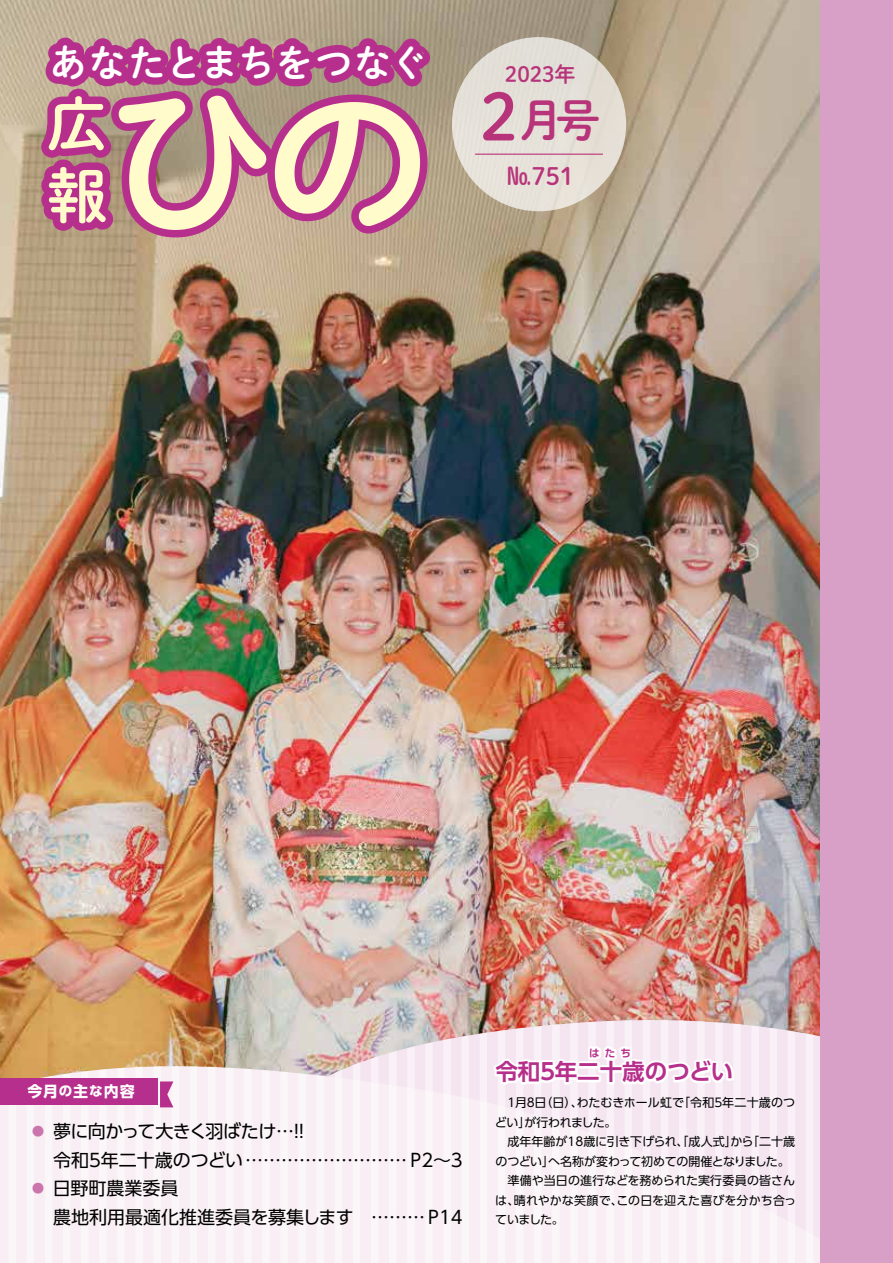
<style>
.page{position:relative;width:893px;height:1263px;background:#fff}
.page>*{position:absolute;margin:0;border:0;box-sizing:border-box;transform-origin:0 0}
.t1{font:171px "P Shuei M Go Std B";color:#fffbcb}
.t2{font:60px/70.8px "P Shuei M Go Std B";color:#fffbcb}
.t3{font:45.15px "P Shuei M Go Std B";color:#b8347a}
.t4{font:37.5px "P Shuei M Go Std B";color:#fff}
.t5{font:24px "P Shuei M Go Std B";color:#b8347a}
.t6{font:700 22.5px "UD Shin Go Pro De";color:#b72f8c}
.t7{font:21px "P Shuei M Go Std B";color:#b8347a}
.t8{font:18px/28.5px "UD Shin Go Pro";color:#000}
.t9{font:700 15px "UD Shin Go Pro";color:#fff}
.t10{font:12px/19.5px "UD Shin Go Pro";color:#000}
.t11{font:700 10.5px "UD Shin Go Pro De";color:#b72f8c}
.s1{font-size:64.5px}
.s2{font-size:13.5px}
.s3{color:#ca76ad}
</style>
<div class="page">
<img style="left:0;top:0;width:821px;height:1049px">
<img style="left:270px;top:1002px;width:551px;height:47px">
<svg style="left:806px;top:1020px;width:7px;height:29px"></svg>
<svg style="left:788px;top:1020px;width:7px;height:29px"></svg>
<svg style="left:770px;top:1020px;width:7px;height:29px"></svg>
<svg style="left:751px;top:1020px;width:8px;height:29px"></svg>
<svg style="left:733px;top:1020px;width:8px;height:29px"></svg>
<svg style="left:715px;top:1020px;width:8px;height:23px"></svg>
<div style="left:697px;top:1020px;width:8px;height:243px;background:#f9f1f7"></div>
<div style="left:679px;top:1020px;width:7px;height:243px;background:#f9f1f7"></div>
<div style="left:661px;top:1020px;width:7px;height:243px;background:#f9f1f7"></div>
<div style="left:643px;top:1020px;width:7px;height:243px;background:#f9f1f7"></div>
<div style="left:625px;top:1020px;width:7px;height:243px;background:#f9f1f7"></div>
<div style="left:606px;top:1020px;width:8px;height:243px;background:#f9f1f7"></div>
<div style="left:588px;top:1020px;width:8px;height:243px;background:#f9f1f7"></div>
<svg style="left:570px;top:1020px;width:8px;height:23px"></svg>
<svg style="left:552px;top:1020px;width:8px;height:23px"></svg>
<svg style="left:534px;top:1020px;width:7px;height:23px"></svg>
<svg style="left:498px;top:1020px;width:7px;height:23px"></svg>
<svg style="left:461px;top:1020px;width:8px;height:29px"></svg>
<svg style="left:425px;top:1020px;width:8px;height:29px"></svg>
<svg style="left:389px;top:1020px;width:8px;height:29px"></svg>
<svg style="left:353px;top:1020px;width:7px;height:29px"></svg>
<div style="left:317px;top:1020px;width:7px;height:243px;background:#dcd8d4"></div>
<div style="left:280px;top:1020px;width:8px;height:243px;background:#cbcfca"></div>
<svg style="left:516px;top:1020px;width:7px;height:23px"></svg>
<svg style="left:480px;top:1020px;width:7px;height:29px"></svg>
<svg style="left:443px;top:1020px;width:8px;height:29px"></svg>
<svg style="left:407px;top:1020px;width:8px;height:29px"></svg>
<svg style="left:371px;top:1020px;width:7px;height:29px"></svg>
<svg style="left:335px;top:1020px;width:7px;height:29px"></svg>
<div style="left:298px;top:1020px;width:8px;height:243px;background:#dcd8cf"></div>
<hr style="left:270px;top:1020px;width:1px;height:243px;background:#fff">
<svg style="left:0;top:1049px;width:821px;height:214px;background:#f4e7e9"></svg>
<div style="left:806px;top:1066px;width:7px;height:197px;background:#f9f1f7"></div>
<div style="left:788px;top:1066px;width:7px;height:197px;background:#f9f1f7"></div>
<div style="left:770px;top:1066px;width:7px;height:197px;background:#f9f1f7"></div>
<div style="left:751px;top:1066px;width:8px;height:197px;background:#f9f1f7"></div>
<div style="left:733px;top:1066px;width:8px;height:197px;background:#f9f1f7"></div>
<div style="left:715px;top:1066px;width:8px;height:197px;background:#f9f1f7"></div>
<div style="left:697px;top:1066px;width:8px;height:197px;background:#f9f1f7"></div>
<div style="left:679px;top:1066px;width:7px;height:197px;background:#fbf6f8"></div>
<div style="left:661px;top:1066px;width:7px;height:197px;background:#fbf6f8"></div>
<div style="left:643px;top:1066px;width:7px;height:197px;background:#fbf6f8"></div>
<div style="left:625px;top:1066px;width:7px;height:197px;background:#fbf6f8"></div>
<div style="left:606px;top:1066px;width:8px;height:197px;background:#fbf6f8"></div>
<div style="left:588px;top:1066px;width:8px;height:197px;background:#fbf6f8"></div>
<div style="left:570px;top:1066px;width:8px;height:197px;background:#fbf6f8"></div>
<div style="left:552px;top:1066px;width:8px;height:197px;background:#fbf6f8"></div>
<div style="left:534px;top:1066px;width:7px;height:197px;background:#fbf6f8"></div>
<div style="left:498px;top:1066px;width:7px;height:197px;background:#fbf6f8"></div>
<div style="left:461px;top:1066px;width:8px;height:197px;background:#fbf6f8"></div>
<div style="left:425px;top:1066px;width:8px;height:197px;background:#fbf6f8"></div>
<div style="left:389px;top:1066px;width:8px;height:197px;background:#fbf6f8"></div>
<div style="left:353px;top:1066px;width:7px;height:197px;background:#fbf6f8"></div>
<div style="left:317px;top:1066px;width:7px;height:197px;background:#fbf6f8"></div>
<div style="left:280px;top:1066px;width:8px;height:197px;background:#fbf6f8"></div>
<div style="left:244px;top:1066px;width:8px;height:197px;background:#fbf6f8"></div>
<div style="left:516px;top:1066px;width:7px;height:197px;background:#fbf6f8"></div>
<div style="left:480px;top:1066px;width:7px;height:197px;background:#fbf6f8"></div>
<div style="left:443px;top:1066px;width:8px;height:197px;background:#fbf6f8"></div>
<div style="left:407px;top:1066px;width:8px;height:197px;background:#fbf6f8"></div>
<div style="left:371px;top:1066px;width:7px;height:197px;background:#fbf6f8"></div>
<div style="left:335px;top:1066px;width:7px;height:197px;background:#fbf6f8"></div>
<div style="left:298px;top:1066px;width:8px;height:197px;background:#fbf6f8"></div>
<div style="left:262px;top:1066px;width:8px;height:197px;background:#fbf6f8"></div>
<div style="left:226px;top:1066px;width:7px;height:197px;background:#fbf6f8"></div>
<div style="left:208px;top:1066px;width:7px;height:197px;background:#fbf6f8"></div>
<div style="left:190px;top:1066px;width:7px;height:197px;background:#fbf6f8"></div>
<div style="left:172px;top:1066px;width:7px;height:197px;background:#fbf6f8"></div>
<div style="left:153px;top:1066px;width:8px;height:197px;background:#fbf6f8"></div>
<div style="left:135px;top:1066px;width:8px;height:197px;background:#fbf6f8"></div>
<div style="left:117px;top:1066px;width:8px;height:197px;background:#fbf6f8"></div>
<div style="left:99px;top:1066px;width:8px;height:197px;background:#fbf6f8"></div>
<div style="left:81px;top:1066px;width:8px;height:197px;background:#fbf6f8"></div>
<div style="left:63px;top:1066px;width:7px;height:197px;background:#fbf6f8"></div>
<div style="left:45px;top:1066px;width:7px;height:197px;background:#fbf6f8"></div>
<svg style="left:27px;top:1066px;width:7px;height:197px"></svg>
<svg style="left:9px;top:1066px;width:7px;height:197px"></svg>
<hr style="left:0;top:1066px;width:1px;height:197px;background:#fff">
<div style="left:0;top:1078px;width:157px;height:27px;background:#b72f8c"></div>
<svg style="left:160px;top:1081px;width:13px;height:26px"></svg>
<svg style="left:490px;top:1043px;width:246px;height:46px"></svg>
<div style="left:452px;top:37px;width:174px;height:174px;background:#e5e0d8;border-radius:50%"></div>
<hr style="left:475px;top:154px;width:128px;height:1px;background:#b8347a">
<svg style="left:34px;top:0;width:407px;height:245px;background:#b66e8b"></svg>
<div style="left:821px;top:0;width:72px;height:1263px;background:#d8a0c7"></div>
<h3 class="t4" style="left:50px;top:35px;width:379px">あなたとまちをつなぐ</h3>
<h2 class="t2" style="left:47px;top:87px;width:60px">広報</h2>
<h1 class="t1" style="left:104px;top:34px;width:331px">ひの</h1>
<h3 class="t7" style="left:505px;top:58px;width:72px">2023年</h3>
<h3 class="t3" style="left:480px;top:86px;width:123px"><span class="s1">2</span>月号</h3>
<h3 class="t5" style="left:507px;top:158px;width:69px">№751</h3>
<p class="t9" style="left:27px;top:1079px;width:109px">今月<span class="s2">の</span>主<span class="s2">な</span>内容</p>
<h3 class="t8" style="left:29px;top:1116px;width:435px"><span class="s3">●</span> 夢に向かって大きく羽ばたけ…！！<br>　 令和5年二十歳のつどい……………………… P2～3</h3>
<h3 class="t8" style="left:29px;top:1173px;width:435px"><span class="s3">●</span> 日野町農業委員<br>　 農地利用最適化推進委員を募集します ……… P14</h3>
<p class="t11" style="left:589px;top:1044px;width:43px">はたち</p>
<p class="t10" style="left:495px;top:1092px;width:303px">　１月８日（日）、わたむきホール虹で「令和５年二十歳のつどい」が行われました。<br>　成年年齢が18歳に引き下げられ、「成人式」から「二十歳のつどい」へ名称が変わって初めての開催となりました。　準備や当日の進行などを務められた実行委員の皆さんは、晴れやかな笑顔で、この日を迎えた喜びを分かち合っていました。</p>
<h3 class="t6" style="left:495px;top:1053px;width:239px">令和５年二十歳のつどい</h3>
</div>
